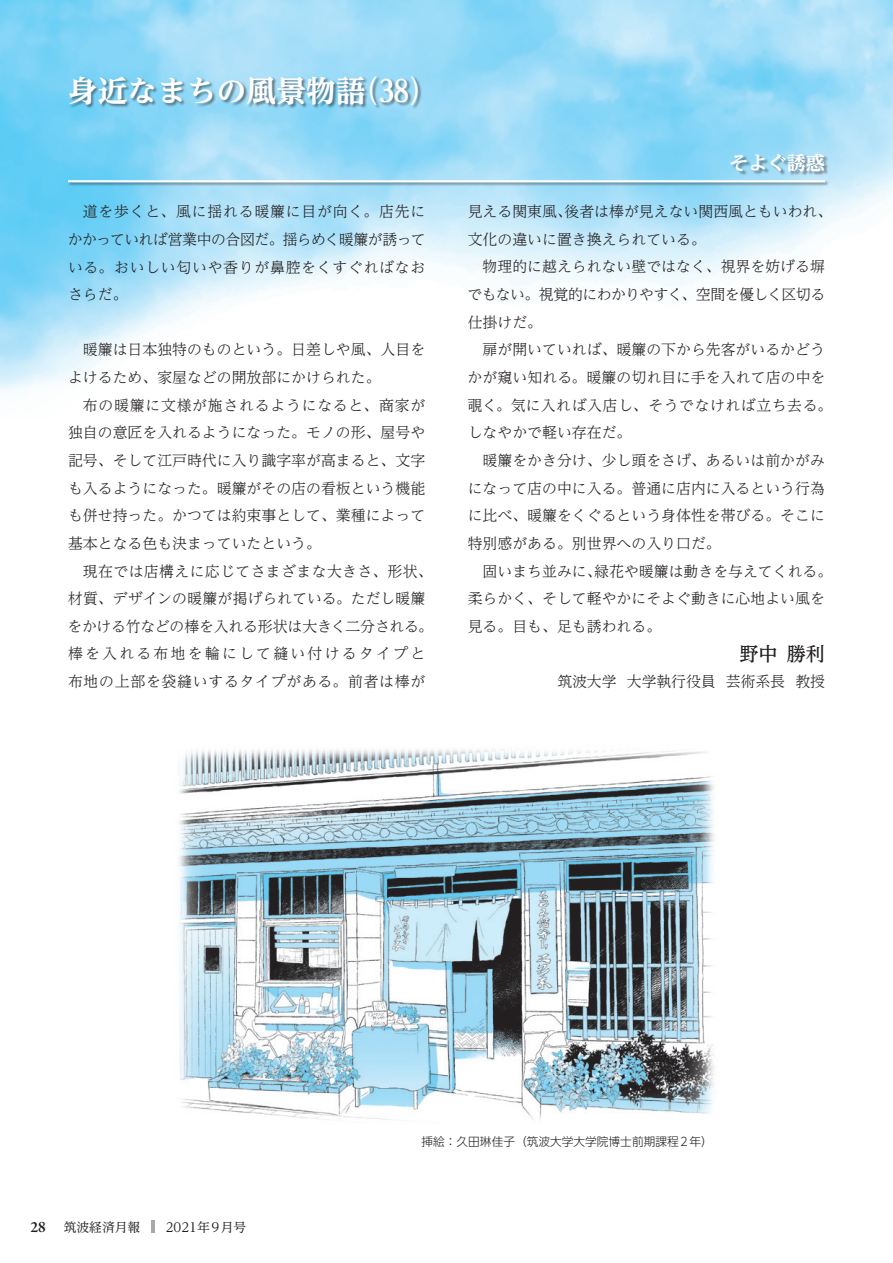
<style>
.page{position:relative;width:893px;height:1263px;background:#fff}
.page>*{position:absolute;margin:0;border:0;box-sizing:border-box;transform-origin:0 0}
.t1{font:700 expanded 29.7px "UD Reimin Pr 6 N";color:#fff}
.t2{font:700 expanded 19.2px "UD Reimin Pr 6 N";color:#fff}
.t3{font:500 19.2px "UD Reimin Pr 6 N";color:#231f20}
.t4{font:300 14.85px/27.6px "UD Reimin Pr 6";color:#231f20;text-align:justify}
.t5{font:300 14.85px/27.6px "UD Reimin Pr 6";letter-spacing:.025em;color:#231f20}
.t6{font:300 14.85px "UD Reimin Pr 6 N";letter-spacing:-.01em;color:#231f20}
.t7{font:12.75px "UD Reimin Pr 6 N";color:#231f20}
.t8{font:300 11.7px "UD Shin Go Pr 6";color:#231f20}
.s1{font-family:"Garamond Premr Pro";font-weight:600;font-size:15.9px}
</style>
<div class="page">
<hr style="left:892px;top:389px;width:1px;height:874px;background:#fbeac4">
<hr style="left:151px;top:1220px;width:4px;height:13px;background:#a8a9ad">
<img style="left:179px;top:749px;width:535px;height:371px">
<img style="left:0;top:0;width:893px;height:418px">
<div style="left:69px;top:76px;width:353px;height:33px;background:#231f20;opacity:.5"></div>
<div style="left:731px;top:153px;width:98px;height:23px;background:#231f20;opacity:.5"></div>
<div style="left:68px;top:180px;width:761px;height:7px;background:#231f20;opacity:.5"></div>
<hr style="left:68px;top:180px;width:757px;height:2px;background:#fff">
<h1 class="t1" style="left:68px;top:66px;width:369px">身近なまちの風景物語（38）</h1>
<p class="t4" style="left:68px;top:197px;width:359px;text-indent:15px">道を歩くと、風に揺れる暖簾に目が向く。店先にかかっていれば営業中の合図だ。揺らめく暖簾が誘っている。おいしい匂いや香りが鼻腔をくすぐればなおさらだ。</p>
<p class="t4" style="left:68px;top:335px;width:359px;text-indent:15px">暖簾は日本独特のものという。日差しや風、人目をよけるため、家屋などの開放部にかけられた。</p>
<p class="t4" style="left:68px;top:391px;width:359px;text-indent:15px">布の暖簾に文様が施されるようになると、商家が独自の意匠を入れるようになった。モノの形、屋号や記号、そして江戸時代に入り識字率が高まると、文字も入るようになった。暖簾がその店の看板という機能も併せ持った。かつては約束事として、業種によって基本となる色も決まっていたという。</p>
<p class="t5" style="left:68px;top:557px;width:367px;text-indent:15px">現在では店構えに応じてさまざまな大きさ、形状、材質、デザインの暖簾が掲げられている。ただし暖簾をかける竹などの棒を入れる形状は大きく二分される。棒を入れる布地を輪にして縫い付けるタイプと布地の上部を袋縫いするタイプがある。前者は棒が</p>
<p class="t2" style="left:729px;top:147px;width:97px">そよぐ誘惑</p>
<p class="t4" style="left:468px;top:197px;width:366px">見える関東風、後者は棒が見えない関西風ともいわれ、文化の違いに置き換えられている。</p>
<p class="t4" style="left:467px;top:253px;width:359px;text-indent:15px">物理的に越えられない壁ではなく、視界を妨げる塀でもない。視覚的にわかりやすく、空間を優しく区切る仕掛けだ。</p>
<p class="t4" style="left:467px;top:335px;width:367px;text-align:left;text-indent:15px">扉が開いていれば、暖簾の下から先客がいるかどうかが窺い知れる。暖簾の切れ目に手を入れて店の中を覗く。気に入れば入店し、そうでなければ立ち去る。しなやかで軽い存在だ。</p>
<p class="t4" style="left:468px;top:446px;width:359px;text-indent:15px">暖簾をかき分け、少し頭をさげ、あるいは前かがみになって店の中に入る。普通に店内に入るという行為に比べ、暖簾をくぐるという身体性を帯びる。そこに特別感がある。別世界への入り口だ。</p>
<p class="t4" style="left:468px;top:557px;width:366px;text-align:left;text-indent:15px">固いまち並みに、緑花や暖簾は動きを与えてくれる。柔らかく、そして軽やかにそよぐ動きに心地よい風を見る。目も、足も誘われる。</p>
<p class="t3" style="left:739px;top:638px;width:87px">野中勝利</p>
<p class="t6" style="left:557px;top:669px;width:269px">筑波大学 大学執行役員 芸術系長 教授</p>
<p class="t7" style="left:30px;top:1216px;width:217px"><span class="s1">28</span> 筑波経済月報　　2021年 9月号</p>
<p class="t8" style="left:421px;top:1132px;width:293px">挿絵：久田琳佳子（筑波大学大学院博士前期課程2年）</p>
</div>
